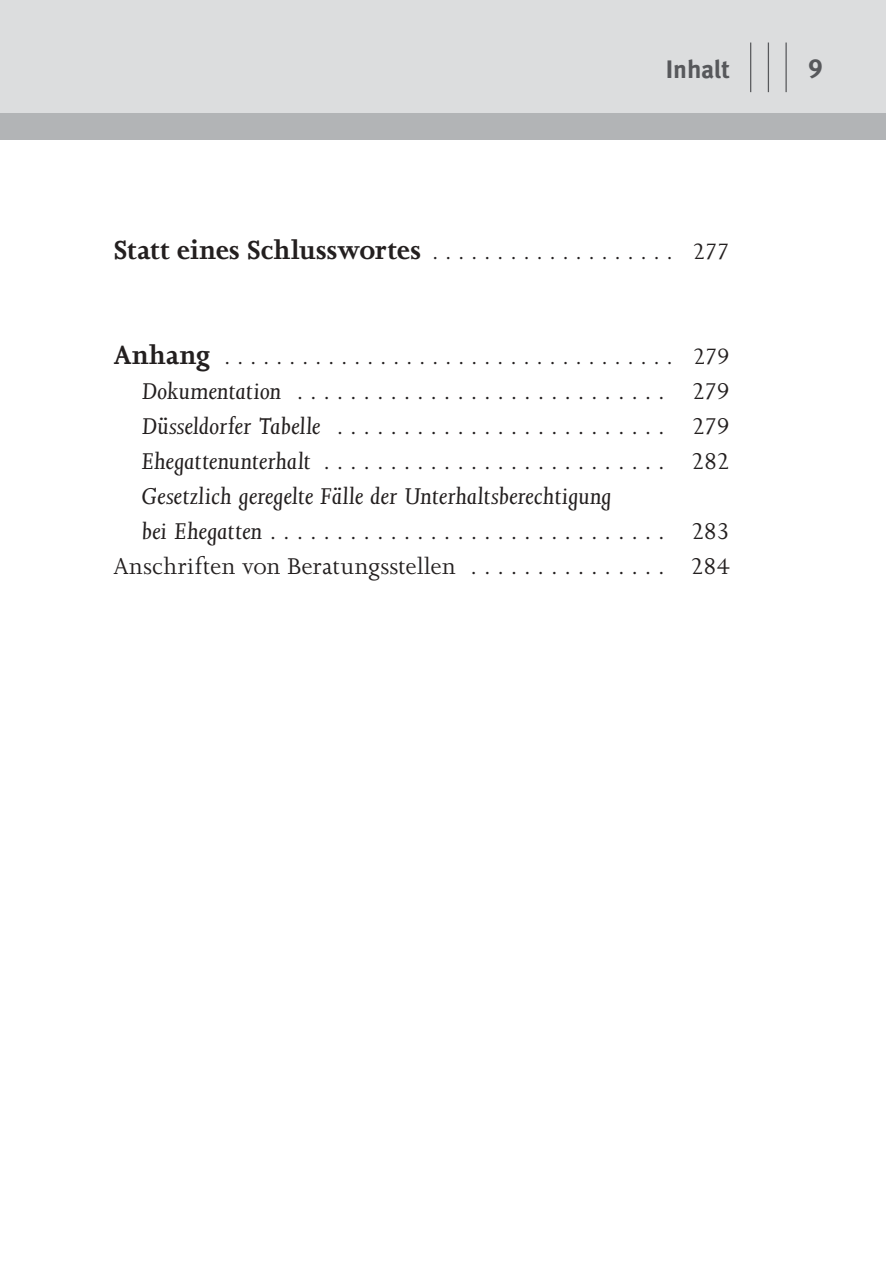
<style>
.page{position:relative;width:886px;height:1276px;background:#fff}
.page>*{position:absolute;margin:0;border:0;box-sizing:border-box;transform-origin:0 0}
.t1{font:700 30px "Joanna MT Std";letter-spacing:.005em;color:#231f1f}
.t2{font:26.25px "Joanna MT Std";letter-spacing:-.005em;color:#231f1f}
.t3{font:italic 26.25px "Joanna MT Std";letter-spacing:.005em;color:#231f1f;scale:1.1 1}
.t4{font:700 26.25px "Meta Pro";color:#57585b}
.t5{font:25.5px "Joanna MT Std";color:#231f1f}
.t6{font:700 25.25px "Meta Pro";letter-spacing:-.005em;color:#57585b}
.s1{font-weight:400;font-size:25.5px}
.s2{font-weight:700;font-size:30px}
.s3{font-style:italic}
</style>
<div class="page">
<div style="left:0;top:0;width:886px;height:120px;background:#dcddde"></div>
<div style="left:0;top:113px;width:886px;height:27px;background:#b2b4b6"></div>
<hr style="left:750px;top:43px;width:1px;height:49px;background:#57585b">
<hr style="left:768px;top:43px;width:1px;height:49px;background:#57585b">
<hr style="left:785px;top:43px;width:2px;height:49px;background:#57585b">
<p class="t6" style="left:666px;top:59px;width:66px">Inhalt</p>
<p class="t4" style="left:808px;top:58px;width:16px">9</p>
<p class="t1" style="left:113px;top:239px;width:618px">Statt eines Schlusswortes <span class="s1">. . . . . . . . . . . . . . . . . . . 277</span></p>
<p class="t5" style="left:113px;top:347px;width:618px"><span class="s2">Anhang</span> . . . . . . . . . . . . . . . . . . . . . . . . . . . . . . . . . . . 279</p>
<p class="t2" style="left:142px;top:382px;width:590px"><span class="s3">Dokumentation</span> . . . . . . . . . . . . . . . . . . . . . . . . . . . . 279</p>
<p class="t2" style="left:142px;top:417px;width:590px"><span class="s3">Düsseldorfer Tabelle</span> . . . . . . . . . . . . . . . . . . . . . . . . . 279</p>
<p class="t2" style="left:142px;top:452px;width:590px"><span class="s3">Ehegattenunterhalt</span> . . . . . . . . . . . . . . . . . . . . . . . . . . 282</p>
<p class="t3" style="left:142px;top:487px;width:429px">Gesetzlich geregelte Fälle der Unterhaltsberechtigung</p>
<p class="t2" style="left:142px;top:522px;width:590px"><span class="s3">bei Ehegatten</span> . . . . . . . . . . . . . . . . . . . . . . . . . . . . . . 283</p>
<p class="t2" style="left:113px;top:557px;width:618px">Anschriften von Beratungsstellen . . . . . . . . . . . . . . . 284</p>
</div>
